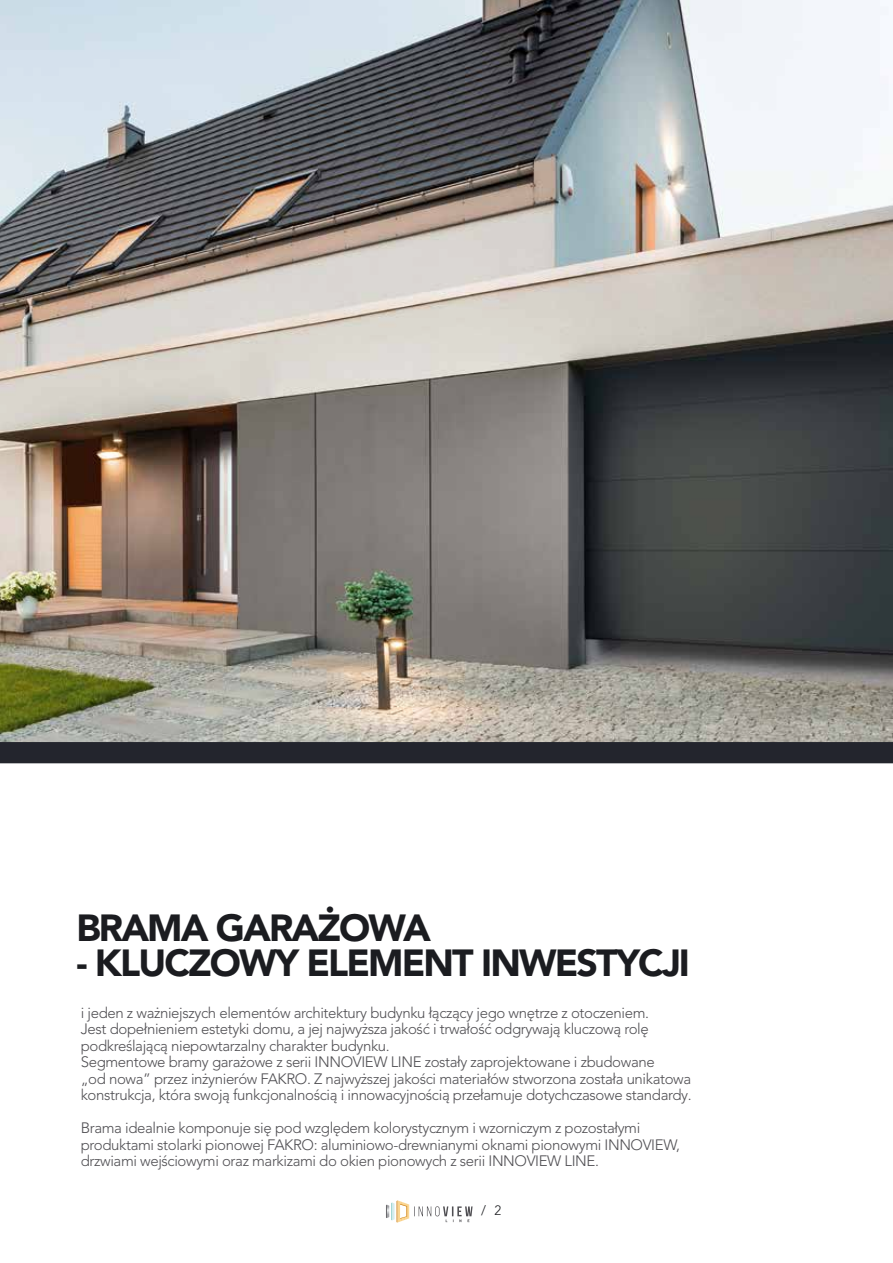
<style>
.page{position:relative;width:893px;height:1263px;background:#fff}
.page>*{position:absolute;margin:0;border:0;box-sizing:border-box;transform-origin:0 0}
.t1{font:900 37.5px "Avenir LT Pro";letter-spacing:-.05em;color:#1b1c20}
.t2{font:300 15px/16.5px "Avenir LT Pro";letter-spacing:-.025em;color:#504f53}
.t3{font:300 13.5px "Avenir LT Pro";color:#1b1c20}
</style>
<div class="page">
<svg style="left:386px;top:1200px;width:87px;height:22px"></svg>
<img style="left:0;top:0;width:893px;height:742px">
<div style="left:0;top:742px;width:893px;height:21px;background:#23252d"></div>
<h1 class="t1" style="left:77px;top:906px;width:356px">BRAMA GARAŻOWA</h1>
<h1 class="t1" style="left:77px;top:940px;width:615px">- KLUCZOWY ELEMENT INWESTYCJI</h1>
<p class="t2" style="left:81px;top:1004px;width:612px">i jeden z ważniejszych elementów architektury budynku łączący jego wnętrze z otoczeniem.<br>Jest dopełnieniem estetyki domu, a jej najwyższa jakość i trwałość odgrywają kluczową rolę podkreślającą niepowtarzalny charakter budynku.<br>Segmentowe bramy garażowe z serii INNOVIEW LINE zostały zaprojektowane i zbudowane<br>„od nowa” przez inżynierów FAKRO. Z najwyższej jakości materiałów stworzona została unikatowa konstrukcja, która swoją funkcjonalnością i innowacyjnością przełamuje dotychczasowe standardy.</p>
<p class="t2" style="left:81px;top:1120px;width:601px">Brama idealnie komponuje się pod względem kolorystycznym i wzorniczym z pozostałymi produktami stolarki pionowej FAKRO: aluminiowo-drewnianymi oknami pionowymi INNOVIEW, drzwiami wejściowymi oraz markizami do okien pionowych z serii INNOVIEW LINE.</p>
<p class="t3" style="left:481px;top:1202px;width:22px">/ 2</p>
</div>
